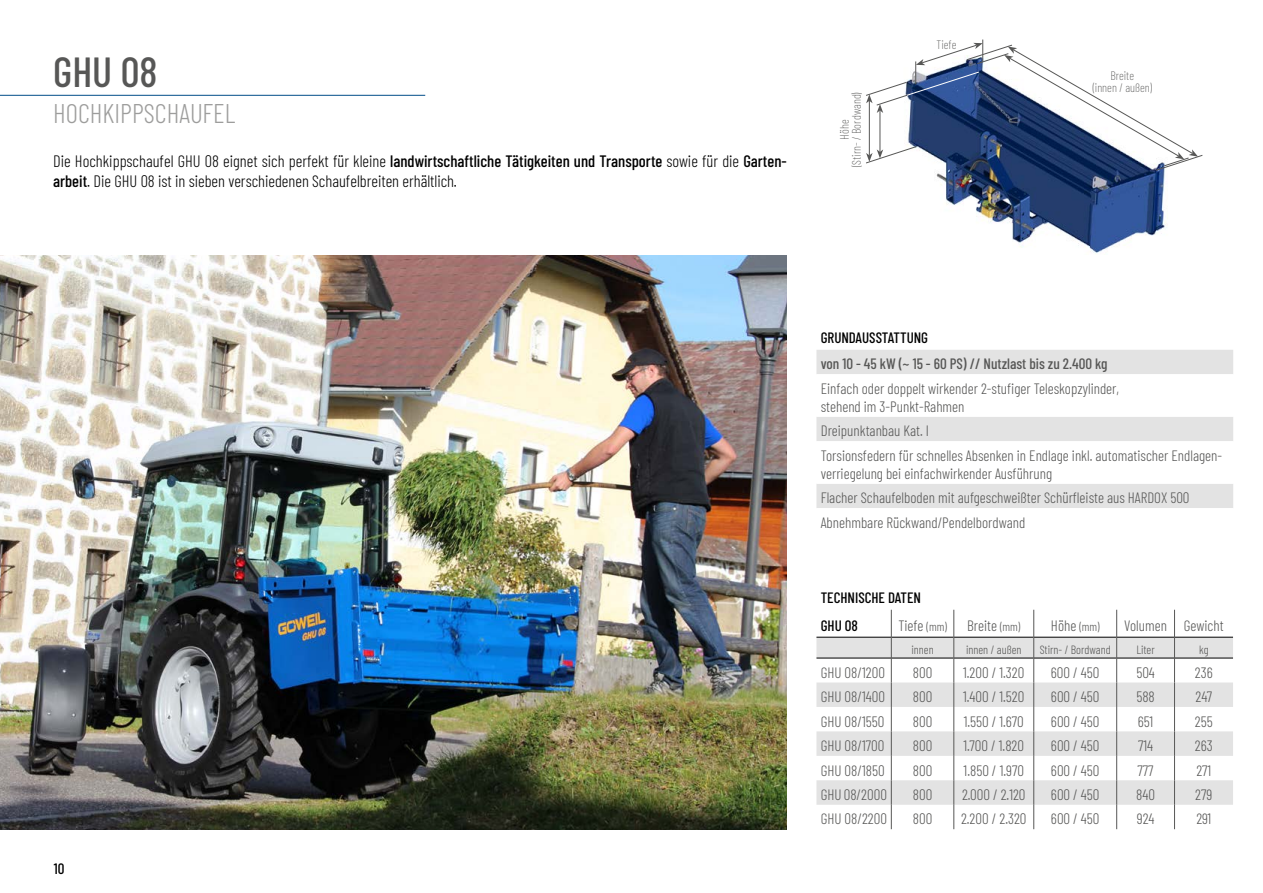
<style>
.page{position:relative;width:1263px;height:893px;background:#fff}
.page>*{position:absolute;margin:0;border:0;box-sizing:border-box;transform-origin:0 0}
.t1{font:500 42px "Barlow Condensed";color:#575756}
.t2{font:300 27px "Barlow Condensed";color:#9d9d9c}
.t3{font:300 16.5px/19.5px "Barlow Condensed";color:#000}
.t4{font:300 15px/24.5px "Barlow Condensed";color:#575756}
.t5{font:500 15px "Barlow Condensed";color:#575756}
.t6{font:500 15px "Barlow Condensed";color:#000}
.t7{font:200 12px/12px "Barlow Condensed";color:#575756;text-align:center}
.t8{font:300 12px "Barlow Condensed";color:#575756}
.s1{font-weight:500}
.s2{font-size:12px}
</style>
<div class="page">
<hr style="left:0;top:95px;width:425px;height:1px;background:#004d88">
<img style="left:0;top:255px;width:787px;height:574px">
<img style="left:936px;top:171px;width:232px;height:82px">
<svg style="left:866px;top:40px;width:337px;height:131px"></svg>
<div style="left:816px;top:350px;width:417px;height:24px;background:#e3e3e3"></div>
<svg style="left:816px;top:417px;width:417px;height:91px;fill:#e3e3e3"></svg>
<svg style="left:816px;top:609px;width:417px;height:220px"></svg>
<h1 class="t1" style="left:53px;top:42px;width:106px">GHU 08</h1>
<h2 class="t2" style="left:53px;top:94px;width:184px">HOCHKIPPSCHAUFEL</h2>
<p class="t3" style="left:53px;top:151px;width:735px">Die Hochkippschaufel GHU 08 eignet sich perfekt für kleine <span class="s1">landwirtschaftliche Tätigkeiten und Transporte</span> sowie für die <span class="s1">Garten&shy;arbeit</span>. Die GHU 08 ist in sieben verschiedenen Schaufelbreiten erhältlich.</p>
<p class="t7" style="left:837px;top:167px;width:76px;rotate:-90deg">Höhe<br>(Stirn- / Bordwand)</p>
<p class="t7" style="left:936px;top:38px;width:21px">Tiefe</p>
<p class="t7" style="left:1093px;top:68px;width:61px">Breite<br>(innen / außen)</p>
<p class="t6" style="left:54px;top:858px;width:12px">10</p>
<p class="t6" style="left:821px;top:327px;width:109px">GRUNDAUSSTATTUNG</p>
<p class="t5" style="left:821px;top:353px;width:288px">von 10 - 45 kW (~ 15 - 60 PS) // Nutzlast bis zu 2.400 kg</p>
<p class="t4" style="left:821px;top:378px;width:300px;line-height:18px">Einfach oder doppelt wirkender 2-stufiger Teleskopzylinder, stehend im 3-Punkt-Rahmen</p>
<p class="t4" style="left:821px;top:418px;width:403px">Dreipunktanbau Kat. I<br>Torsionsfedern für schnelles Absenken in Endlage inkl. automatischer Endlagen-</p>
<p class="t4" style="left:821px;top:460px;width:370px">verriegelung bei einfachwirkender Ausführung<br>Flacher Schaufelboden mit aufgeschweißter Schürfleiste aus HARDOX 500<br>Abnehmbare Rückwand/Pendelbordwand</p>
<p class="t6" style="left:821px;top:587px;width:102px">TECHNISCHE DATEN</p>
<p class="t6" style="left:821px;top:615px;width:39px">GHU 08</p>
<p class="t4" style="left:898px;top:612px;width:50px">Tiefe <span class="s2">(mm)</span></p>
<p class="t4" style="left:967px;top:612px;width:55px">Breite <span class="s2">(mm)</span></p>
<p class="t4" style="left:1051px;top:612px;width:50px">Höhe <span class="s2">(mm)</span></p>
<p class="t4" style="left:1124px;top:612px;width:101px">Volumen Gewicht</p>
<p class="t8" style="left:911px;top:641px;width:24px">innen</p>
<p class="t8" style="left:966px;top:641px;width:57px">innen / außen</p>
<p class="t8" style="left:1040px;top:641px;width:73px">Stirn- / Bordwand</p>
<p class="t8" style="left:1136px;top:641px;width:20px">Liter</p>
<p class="t8" style="left:1199px;top:641px;width:11px">kg</p>
<p class="t4" style="left:821px;top:659px;width:66px">GHU 08/1200</p>
<p class="t4" style="left:913px;top:659px;width:21px">800</p>
<p class="t4" style="left:963px;top:659px;width:63px">1.200 / 1.320</p>
<p class="t4" style="left:1051px;top:659px;width:50px">600 / 450</p>
<p class="t4" style="left:1136px;top:659px;width:20px">504</p>
<p class="t4" style="left:1195px;top:659px;width:19px">236</p>
<p class="t4" style="left:821px;top:683px;width:66px">GHU 08/1400</p>
<p class="t4" style="left:913px;top:683px;width:21px">800</p>
<p class="t4" style="left:963px;top:683px;width:63px">1.400 / 1.520</p>
<p class="t4" style="left:1051px;top:683px;width:50px">600 / 450</p>
<p class="t4" style="left:1136px;top:683px;width:20px">588</p>
<p class="t4" style="left:1195px;top:683px;width:18px">247</p>
<p class="t4" style="left:821px;top:708px;width:65px">GHU 08/1550</p>
<p class="t4" style="left:913px;top:708px;width:21px">800</p>
<p class="t4" style="left:964px;top:708px;width:62px">1.550 / 1.670</p>
<p class="t4" style="left:1051px;top:708px;width:50px">600 / 450</p>
<p class="t4" style="left:1138px;top:708px;width:17px">651</p>
<p class="t4" style="left:1195px;top:708px;width:19px">255</p>
<p class="t4" style="left:821px;top:732px;width:65px">GHU 08/1700</p>
<p class="t4" style="left:913px;top:732px;width:21px">800</p>
<p class="t4" style="left:963px;top:732px;width:62px">1.700 / 1.820</p>
<p class="t4" style="left:1051px;top:732px;width:50px">600 / 450</p>
<p class="t4" style="left:1138px;top:732px;width:16px">714</p>
<p class="t4" style="left:1195px;top:732px;width:19px">263</p>
<p class="t4" style="left:821px;top:757px;width:66px">GHU 08/1850</p>
<p class="t4" style="left:913px;top:757px;width:21px">800</p>
<p class="t4" style="left:964px;top:757px;width:62px">1.850 / 1.970</p>
<p class="t4" style="left:1051px;top:757px;width:50px">600 / 450</p>
<p class="t4" style="left:1138px;top:757px;width:17px">777</p>
<p class="t4" style="left:1196px;top:757px;width:16px">271</p>
<p class="t4" style="left:821px;top:781px;width:68px">GHU 08/2000</p>
<p class="t4" style="left:913px;top:781px;width:21px">800</p>
<p class="t4" style="left:962px;top:781px;width:65px">2.000 / 2.120</p>
<p class="t4" style="left:1051px;top:781px;width:50px">600 / 450</p>
<p class="t4" style="left:1136px;top:781px;width:20px">840</p>
<p class="t4" style="left:1195px;top:781px;width:19px">279</p>
<p class="t4" style="left:821px;top:806px;width:68px">GHU 08/2200</p>
<p class="t4" style="left:913px;top:806px;width:21px">800</p>
<p class="t4" style="left:961px;top:806px;width:67px">2.200 / 2.320</p>
<p class="t4" style="left:1051px;top:806px;width:50px">600 / 450</p>
<p class="t4" style="left:1137px;top:806px;width:19px">924</p>
<p class="t4" style="left:1196px;top:806px;width:16px">291</p>
</div>
